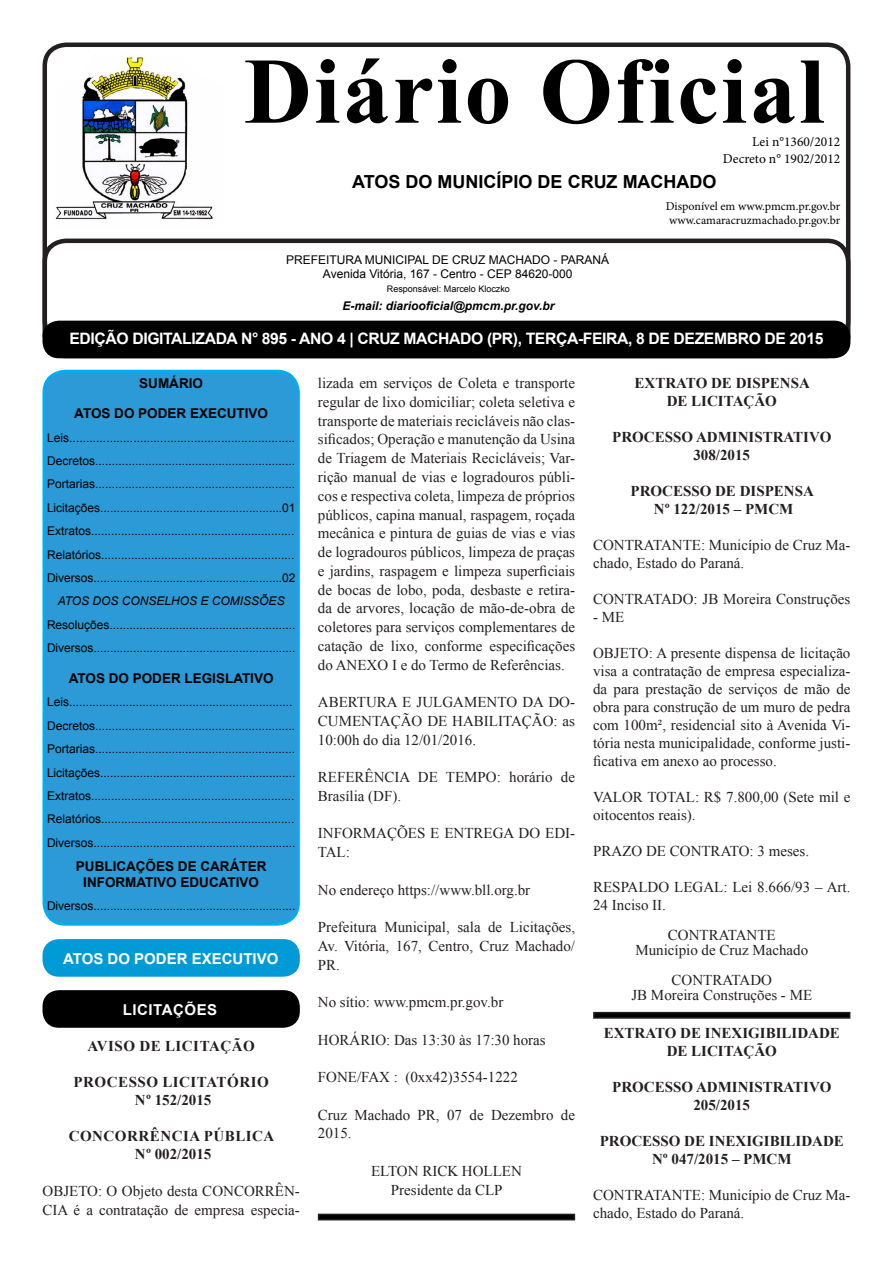
<style>
.page{position:relative;width:893px;height:1263px;background:#fff}
.page>*{position:absolute;margin:0;border:0;box-sizing:border-box;transform-origin:0 0}
.t1{font:700 93.9px "Times New Roman";letter-spacing:.025em;color:#000}
.t2{font:700 18px "Arial";color:#000}
.t3{font:700 15.75px "Arial";letter-spacing:-.025em;color:#fff}
.t4{font:15px/18.8px "Times New Roman";color:#231f20}
.t5{font:700 15px/18px "Times New Roman";color:#231f20;text-align:center}
.t6{font:700 15px "Times New Roman";letter-spacing:.035em;color:#231f20}
.t7{font:700 15px "Arial";color:#fff}
.t8{font:700 15px "Arial";letter-spacing:.035em;color:#fff}
.t9{font:700 13.5px "Arial";color:#000}
.t10{font:13.5px "Minion Pro";color:#000}
.t11{font:12px "Arial";color:#000}
.t12{font:12px "Minion Pro";letter-spacing:-.005em;color:#000}
.t13{font:italic 700 12px "Arial";color:#000}
.t14{font:italic 12px "Arial";color:#000}
.t15{font:9px "Arial";color:#000}
</style>
<div class="page">
<div style="left:43px;top:43px;width:807px;height:301px;border:4px solid #231f20;border-radius:21px"></div>
<div style="left:43px;top:239px;width:807px;height:119px;border:4px solid #231f20;border-radius:21px"></div>
<div style="left:44px;top:371px;width:254px;height:553px;background:#2b9ad6;border-radius:21px"></div>
<div style="left:43px;top:370px;width:257px;height:556px;border:3px solid #00aeef;border-radius:21px"></div>
<div style="left:43px;top:321px;width:807px;height:37px;background:#000;border-radius:16px"></div>
<img style="left:55px;top:55px;width:158px;height:165px">
<div style="left:43px;top:939px;width:257px;height:38px;background:#009bd6;border-radius:16px"></div>
<div style="left:43px;top:990px;width:257px;height:38px;background:#000;border-radius:16px"></div>
<svg style="left:317px;top:1213px;width:259px;height:8px;background:#343233"></svg>
<svg style="left:593px;top:1011px;width:258px;height:8px;background:#333232"></svg>
<p class="t1" style="left:244px;top:24px;width:582px">Diário Oficial</p>
<p class="t10" style="left:752px;top:133px;width:90px">Lei n°1360/2012</p>
<p class="t10" style="left:723px;top:149px;width:119px">Decreto n° 1902/2012</p>
<p class="t2" style="left:352px;top:169px;width:366px">ATOS DO MUNICÍPIO DE CRUZ MACHADO</p>
<p class="t12" style="left:666px;top:198px;width:176px">Disponível em www.pmcm.pr.gov.br</p>
<p class="t12" style="left:669px;top:212px;width:173px">www.camaracruzmachado.pr.gov.br</p>
<p class="t11" style="left:286px;top:251px;width:325px">PREFEITURA MUNICIPAL DE CRUZ MACHADO - PARANÁ</p>
<p class="t11" style="left:323px;top:266px;width:251px">Avenida Vitória, 167 - Centro - CEP 84620-000</p>
<p class="t15" style="left:387px;top:282px;width:125px">Responsável: Marcelo Kloczko</p>
<p class="t13" style="left:343px;top:298px;width:213px">E-mail: diariooficial@pmcm.pr.gov.br</p>
<p class="t3" style="left:70px;top:327px;width:755px">EDIÇÃO DIGITALIZADA N° 895 - ANO 4 | CRUZ MACHADO (PR), TERÇA-FEIRA, 8 DE DEZEMBRO DE 2015</p>
<p class="t9" style="left:139px;top:373px;width:65px">SUMÁRIO</p>
<p class="t9" style="left:74px;top:404px;width:195px">ATOS DO PODER EXECUTIVO</p>
<p class="t11" style="left:47px;top:429px;width:250px">Leis...................................................................</p>
<p class="t11" style="left:47px;top:453px;width:250px">Decretos............................................................</p>
<p class="t11" style="left:47px;top:476px;width:250px">Portarias............................................................</p>
<p class="t11" style="left:47px;top:499px;width:250px">Licitações.......................................................01</p>
<p class="t11" style="left:47px;top:523px;width:249px">Extratos.............................................................</p>
<p class="t11" style="left:47px;top:546px;width:249px">Relatórios..........................................................</p>
<p class="t11" style="left:47px;top:570px;width:250px">Diversos.........................................................02</p>
<p class="t14" style="left:58px;top:593px;width:228px">ATOS DOS CONSELHOS E COMISSÕES</p>
<p class="t11" style="left:47px;top:616px;width:250px">Resoluções........................................................</p>
<p class="t11" style="left:47px;top:640px;width:250px">Diversos.............................................................</p>
<p class="t9" style="left:69px;top:669px;width:206px">ATOS DO PODER LEGISLATIVO</p>
<p class="t11" style="left:47px;top:694px;width:247px">Leis...................................................................</p>
<p class="t11" style="left:47px;top:717px;width:250px">Decretos............................................................</p>
<p class="t11" style="left:47px;top:741px;width:250px">Portarias............................................................</p>
<p class="t11" style="left:47px;top:764px;width:250px">Licitações...........................................................</p>
<p class="t11" style="left:47px;top:787px;width:249px">Extratos.............................................................</p>
<p class="t11" style="left:47px;top:811px;width:249px">Relatórios..........................................................</p>
<p class="t11" style="left:47px;top:834px;width:250px">Diversos.............................................................</p>
<p class="t9" style="left:76px;top:856px;width:192px">PUBLICAÇÕES DE CARÁTER</p>
<p class="t9" style="left:83px;top:873px;width:177px">INFORMATIVO EDUCATIVO</p>
<p class="t11" style="left:47px;top:898px;width:250px">Diversos.............................................................</p>
<p class="t4" style="left:318px;top:373px;width:259px;text-align:justify">lizada em serviços de Coleta e transporte regular de lixo domiciliar; coleta seletiva e transporte de materiais recicláveis não clas&shy;sificados; Operação e manutenção da Usina de Triagem de Materiais Recicláveis; Var&shy;rição manual de vias e logradouros públi&shy;cos e respectiva coleta, limpeza de próprios públicos, capina manual, raspagem, roçada mecânica e pintura de guias de vias e vias de logradouros públicos, limpeza de praças e jardins, raspagem e limpeza superficiais de bocas de lobo, poda, desbaste e retira&shy;da de arvores, locação de mão-de-obra de coletores para serviços complementares de catação de lixo, conforme especificações do ANEXO I e do Termo de Referências.</p>
<p class="t4" style="left:318px;top:692px;width:259px;text-align:justify">ABERTURA E JULGAMENTO DA DO-CUMENTAÇÃO DE HABILITAÇÃO: as 10:00h do dia 12/01/2016.</p>
<p class="t4" style="left:318px;top:767px;width:259px">REFERÊNCIA DE TEMPO: horário de<br>Brasília (DF).</p>
<p class="t4" style="left:318px;top:823px;width:259px">INFORMAÇÕES E ENTREGA DO EDI-<br>TAL:</p>
<p class="t4" style="left:318px;top:880px;width:214px">No endereço https://www.bll.org.br</p>
<p class="t4" style="left:318px;top:917px;width:259px;text-align:justify">Prefeitura Municipal, sala de Licitações, Av. Vitória, 167, Centro, Cruz Machado/ PR.</p>
<p class="t4" style="left:318px;top:992px;width:187px">No sítio: www.pmcm.pr.gov.br</p>
<p class="t4" style="left:318px;top:1030px;width:229px">HORÁRIO: Das 13:30 às 17:30 horas</p>
<p class="t4" style="left:318px;top:1067px;width:202px">FONE/FAX : (0xx42)3554-1222</p>
<p class="t4" style="left:318px;top:1105px;width:259px">Cruz Machado PR, 07 de Dezembro de<br>2015.</p>
<p class="t4" style="left:371px;top:1161px;width:152px">ELTON RICK HOLLEN</p>
<p class="t4" style="left:391px;top:1180px;width:113px">Presidente da CLP</p>
<p class="t5" style="left:635px;top:373px;width:177px">EXTRATO DE DISPENSA</p>
<p class="t5" style="left:667px;top:391px;width:112px">DE LICITAÇÃO</p>
<p class="t5" style="left:612px;top:427px;width:221px">PROCESSO ADMINISTRATIVO<br>308/2015</p>
<p class="t5" style="left:630px;top:481px;width:185px">PROCESSO DE DISPENSA</p>
<p class="t5" style="left:654px;top:499px;width:141px">Nº 122/2015 – PMCM</p>
<p class="t4" style="left:593px;top:535px;width:259px;line-height:18px">CONTRATANTE: Município de Cruz Ma&shy;chado, Estado do Paraná.</p>
<p class="t4" style="left:593px;top:589px;width:259px">CONTRATADO: JB Moreira Construções</p>
<p class="t4" style="left:593px;top:607px;width:33px">- ME</p>
<p class="t4" style="left:593px;top:643px;width:259px;line-height:18px;text-align:justify">OBJETO: A presente dispensa de licitação visa a contratação de empresa especializa&shy;da para prestação de serviços de mão de obra para construção de um muro de pedra com 100m², residencial sito à Avenida Vi&shy;tória nesta municipalidade, conforme justi&shy;ficativa em anexo ao processo.</p>
<p class="t4" style="left:593px;top:787px;width:259px;line-height:18px">VALOR TOTAL: R$ 7.800,00 (Sete mil e oitocentos reais).</p>
<p class="t4" style="left:593px;top:841px;width:217px">PRAZO DE CONTRATO: 3 meses.</p>
<p class="t4" style="left:593px;top:877px;width:259px;line-height:18px">RESPALDO LEGAL: Lei 8.666/93 – Art.<br>24 Inciso II.</p>
<p class="t4" style="left:668px;top:925px;width:109px">CONTRATANTE</p>
<p class="t4" style="left:635px;top:940px;width:174px">Município de Cruz Machado</p>
<p class="t4" style="left:672px;top:970px;width:102px">CONTRATADO</p>
<p class="t4" style="left:631px;top:985px;width:182px">JB Moreira Construções - ME</p>
<p class="t5" style="left:604px;top:1023px;width:238px">EXTRATO DE INEXIGIBILIDADE<br>DE LICITAÇÃO</p>
<p class="t5" style="left:612px;top:1077px;width:221px">PROCESSO ADMINISTRATIVO<br>205/2015</p>
<p class="t5" style="left:600px;top:1131px;width:246px">PROCESSO DE INEXIGIBILIDADE<br>Nº 047/2015 – PMCM</p>
<p class="t4" style="left:593px;top:1185px;width:259px;line-height:18px">CONTRATANTE: Município de Cruz Ma&shy;chado, Estado do Paraná.</p>
<p class="t7" style="left:63px;top:948px;width:217px">ATOS DO PODER EXECUTIVO</p>
<p class="t8" style="left:123px;top:999px;width:96px">LICITAÇÕES</p>
<p class="t6" style="left:87px;top:1035px;width:169px">AVISO DE LICITAÇÃO</p>
<p class="t6" style="left:74px;top:1071px;width:197px">PROCESSO LICITATÓRIO</p>
<p class="t5" style="left:135px;top:1091px;width:78px">Nº 152/2015</p>
<p class="t6" style="left:69px;top:1125px;width:207px">CONCORRÊNCIA PÚBLICA</p>
<p class="t5" style="left:135px;top:1145px;width:78px">Nº 002/2015</p>
<p class="t4" style="left:43px;top:1181px;width:259px">OBJETO: O Objeto desta CONCORRÊN-<br>CIA é a contratação de empresa especia-</p>
</div>
